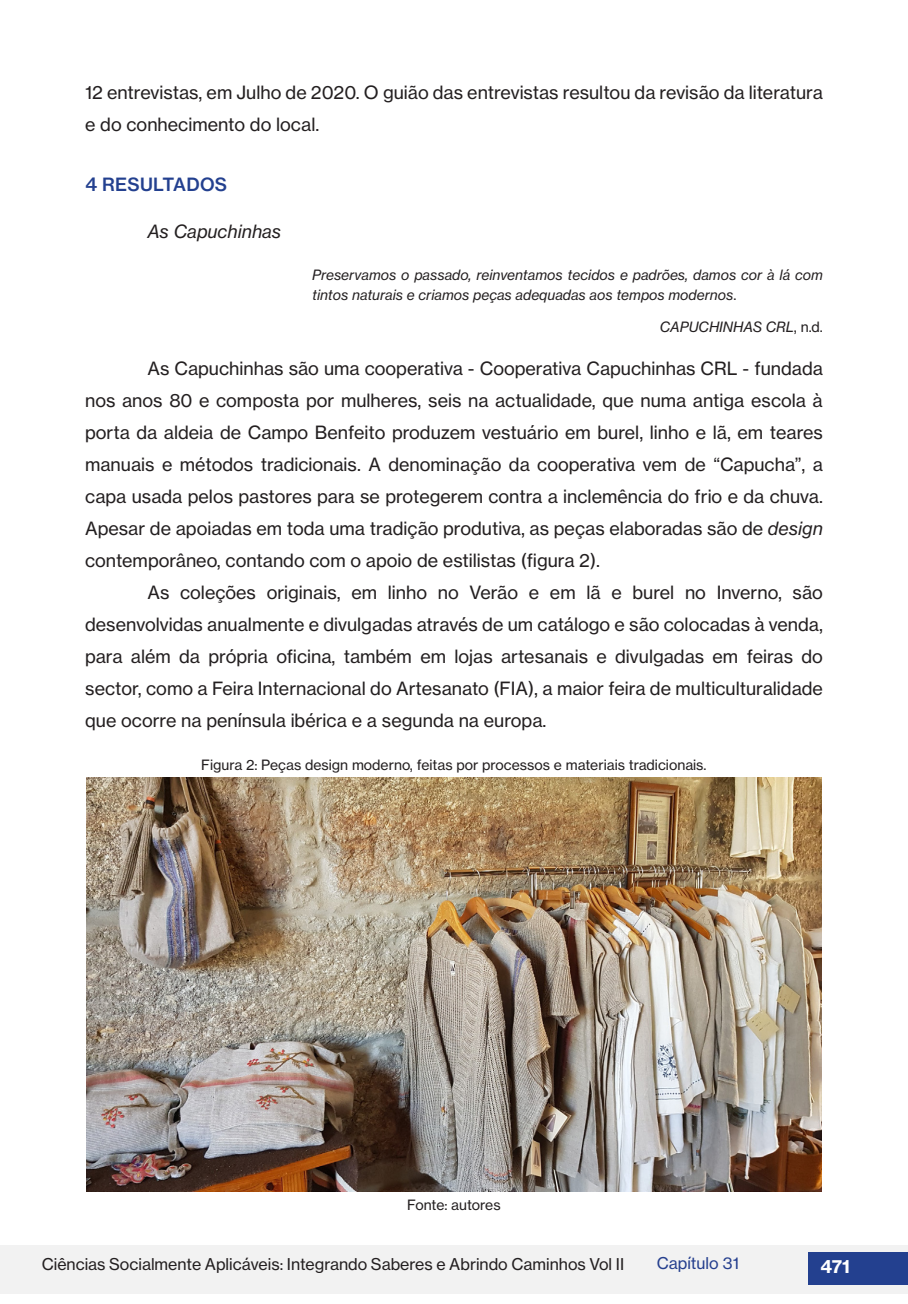
<style>
.page{position:relative;width:908px;height:1304px;background:#fff}
.page>*{position:absolute;margin:0;border:0;box-sizing:border-box;transform-origin:0 0}
.CORPO_DO_TEXTO_ATUAL{font:18px/32px "N Haas Grotesk TX Pro 55 Rg";color:#231f20;text-align:justify}
.CORPO_DO_TEXTO_ATUAL-2{font:18px "N Haas Grotesk TX Pro 56 It";color:#231f20}
.TÍTULOS_DO_CORPO_DO{font:18px "N Haas Grotesk TX Pro 65 Md";letter-spacing:.015em;color:#23408f}
.t1{font:18px "N Haas Grotesk TX Pro 75 Bd";color:#fff}
.t2{font:16px "N Haas Grotesk TX Pro 55 Rg";color:#231f20}
.t3{font:16px "N Haas Grotesk TX Pro 55 Rg";color:#253f8e}
.CITAÇÃO_LONGA{font:14px/20px "N Haas Grotesk TX Pro 56 It";color:#231f20}
.LEGENDAS_DE_TABELAS{font:14px "N Haas Grotesk TX Pro 55 Rg";color:#231f20}
.s1{font-family:"N Haas Grotesk TX Pro 55 Rg"}
.s2{font-family:"N Haas Grotesk TX Pro 56 It"}
</style>
<div class="page">
<div style="left:0;top:1245px;width:907px;height:49px;background:#f2f2f2"></div>
<div style="left:808px;top:1252px;width:99px;height:33px;background:#23408f"></div>
<img style="left:86px;top:778px;width:735px;height:413px">
<p class="CORPO_DO_TEXTO_ATUAL" style="left:85px;top:77px;width:739px">12 entrevistas, em Julho de 2020. O guião das entrevistas resultou da revisão da literatura e do conhecimento do local.</p>
<p class="TÍTULOS_DO_CORPO_DO" style="left:85px;top:174px;width:143px">4 RESULTADOS</p>
<p class="CORPO_DO_TEXTO_ATUAL-2" style="left:147px;top:220px;width:135px">As Capuchinhas</p>
<p class="CITAÇÃO_LONGA" style="left:312px;top:265px;width:512px">Preservamos o passado, reinventamos tecidos e padrões, damos cor à lá com tintos naturais e criamos peças adequadas aos tempos modernos<span class="s1">.</span></p>
<p class="CITAÇÃO_LONGA" style="left:659px;top:317px;width:165px">CAPUCHINHAS CRL<span class="s1">, n.d.</span></p>
<p class="CORPO_DO_TEXTO_ATUAL" style="left:85px;top:352px;width:739px;text-indent:62px">As Capuchinhas são uma cooperativa - Cooperativa Capuchinhas CRL - fundada nos anos 80 e composta por mulheres, seis na actualidade, que numa antiga escola à porta da aldeia de Campo Benfeito produzem vestuário em burel, linho e lã, em teares manuais e métodos tradicionais. A denominação da cooperativa vem de “Capucha”, a capa usada pelos pastores para se protegerem contra a inclemência do frio e da chuva.<br>Apesar de apoiadas em toda uma tradição produtiva, as peças elaboradas são de <span class="s2">design </span>contemporâneo, contando com o apoio de estilistas (figura 2).</p>
<p class="CORPO_DO_TEXTO_ATUAL" style="left:85px;top:576px;width:739px;text-indent:62px">As coleções originais, em linho no Verão e em lã e burel no Inverno, são desenvolvidas anualmente e divulgadas através de um catálogo e são colocadas à venda, para além da própria oficina, também em lojas artesanais e divulgadas em feiras do sector, como a Feira Internacional do Artesanato (FIA), a maior feira de multiculturalidade que ocorre na península ibérica e a segunda na europa.</p>
<p class="LEGENDAS_DE_TABELAS" style="left:201px;top:756px;width:506px">Figura 2: Peças design moderno, feitas por processos e materiais tradicionais.</p>
<p class="LEGENDAS_DE_TABELAS" style="left:407px;top:1196px;width:95px">Fonte: autores</p>
<p class="t2" style="left:42px;top:1254px;width:583px">Ciências Socialmente Aplicáveis: Integrando Saberes e Abrindo Caminhos Vol II</p>
<p class="t3" style="left:656px;top:1253px;width:84px">Capítulo 31</p>
<p class="t1" style="left:819px;top:1255px;width:31px">471</p>
</div>
